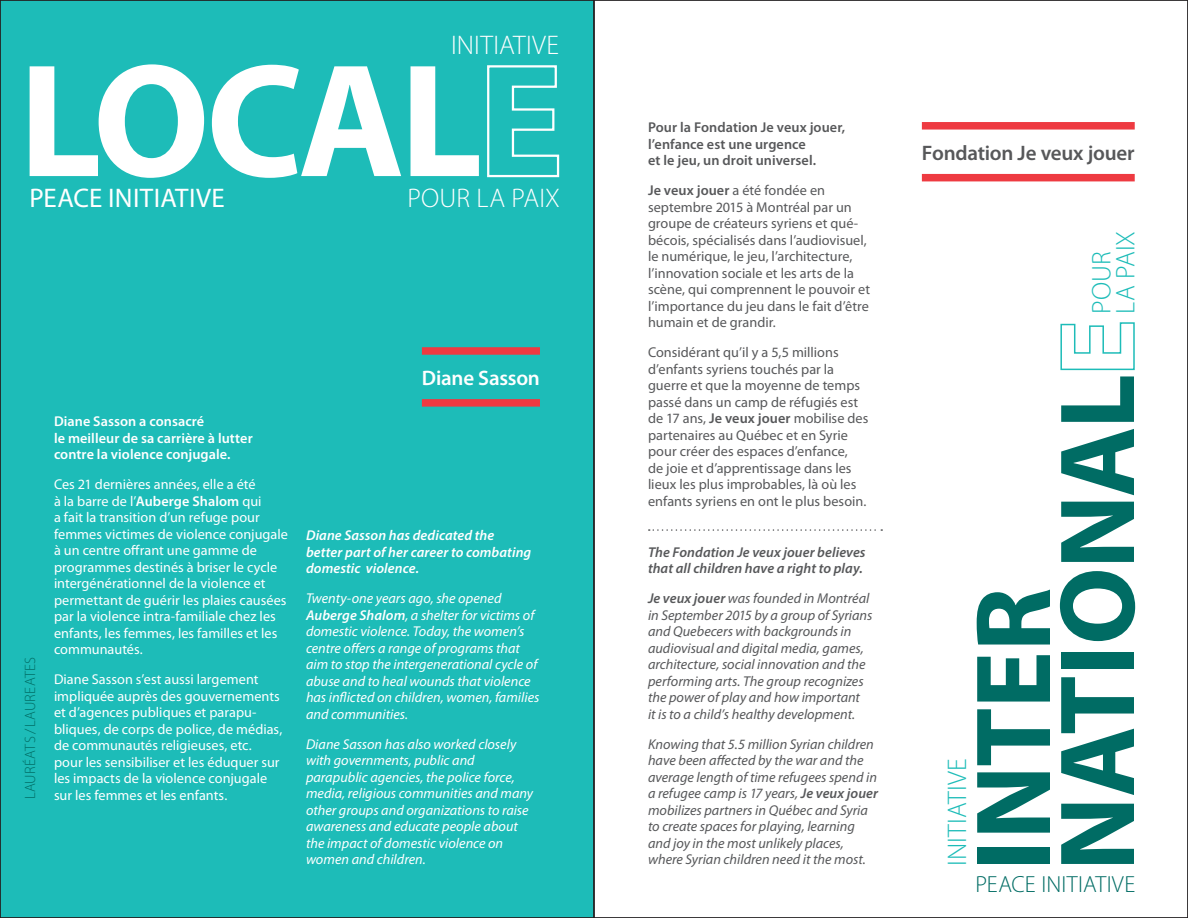
<style>
.page{position:relative;width:1188px;height:918px;background:#fff}
.page>*{position:absolute;margin:0;border:0;box-sizing:border-box;transform-origin:0 0}
.Pa2{font:700 162.75px "Myriad Pro";letter-spacing:-.03em;color:#fff}
.Pa2-2{font:700 108px/84px "Myriad Pro";letter-spacing:-.01em;color:#006c64}
.Pa2-3{font:300 27px/24px "Myriad Pro";letter-spacing:.005em;color:#1dbcb8}
.Pa2-4{font:300 27px "Myriad Pro";letter-spacing:.005em;color:#fff}
.Pa2-5{font:27px "Myriad Pro";letter-spacing:.015em;color:#fff}
.Pa2-6{font:300 23.4px "Myriad Pro";letter-spacing:.005em;color:#006c64}
.t1{font:600 21px "Myriad Pro";letter-spacing:-.01em;color:#57585a}
.t2{font:600 21px "Myriad Pro";letter-spacing:-.01em;color:#fff}
.Pa2-7{font:300 15px "Myriad Pro";letter-spacing:.02em;color:#006c64}
.FR_Body_9_5_11{font:14.25px/16.5px "Myriad Pro";letter-spacing:.005em;color:#fff}
.FR_Body_9_5_11-2{font:14.25px/16.5px "Myriad Pro";color:#57585a}
.ANG_Body_9_5_11{font:italic 14.25px/16.5px "Myriad Pro";color:#57585a}
.ANG_Body_9_5_11-2{font:italic 14.25px/16.5px "Myriad Pro";color:#fff}
.FR_Laureate_1st_Para{font:600 14.25px/16.5px "Myriad Pro";letter-spacing:.005em;color:#fff}
.ANG_Laureate_1stPara{font:italic 600 14.25px/16.5px "Myriad Pro";letter-spacing:.005em;color:#fff}
.FR_Laureate_1st_Para-2{font:600 14.25px/16.5px "Myriad Pro";letter-spacing:.005em;color:#57585a}
.ANG_Laureate_1stPara-2{font:italic 600 14.25px/16.5px "Myriad Pro";letter-spacing:.005em;color:#57585a}
.s1{font-weight:600}
</style>
<div class="page">
<div style="left:0;top:0;width:594px;height:918px;background:#1dbcb8"></div>
<div style="left:422px;top:347px;width:118px;height:8px;background:#ee3a41"></div>
<div style="left:422px;top:399px;width:118px;height:8px;background:#ee3a41"></div>
<div style="left:922px;top:122px;width:213px;height:8px;background:#ee3a41"></div>
<div style="left:922px;top:174px;width:213px;height:7px;background:#ee3a41"></div>
<svg style="left:1060px;top:322px;width:75px;height:49px"></svg>
<svg style="left:487px;top:65px;width:73px;height:113px"></svg>
<svg style="left:649px;top:529px;width:233px;height:2px"></svg>
<p class="Pa2-4" style="left:451px;top:29px;width:109px">INITIATIVE</p>
<p class="Pa2" style="left:19px;top:15px;width:466px">LOCAL</p>
<p class="Pa2-5" style="left:29px;top:182px;width:197px">PEACE INITIATIVE</p>
<p class="Pa2-4" style="left:407px;top:182px;width:154px">POUR LA PAIX</p>
<p class="Pa2-7" style="left:21px;top:799px;width:144px;rotate:-90deg">LAURÉATS /LAUREATES</p>
<p class="FR_Laureate_1st_Para" style="left:54px;top:413px;width:200px">Diane Sasson a consacré<br>le meilleur de sa carrière à lutter contre la violence conjugale.</p>
<p class="FR_Body_9_5_11" style="left:54px;top:476px;width:235px">Ces 21 dernières années, elle a été<br>à la barre de l’<span class="s1">Auberge Shalom</span> qui<br>a fait la transition d’un refuge pour femmes victimes de violence conjugale à un centre offrant une gamme de programmes destinés à briser le cycle intergénérationnel de la violence et permettant de guérir les plaies causées par la violence intra-familiale chez les enfants, les femmes, les familles et les communautés.</p>
<p class="FR_Body_9_5_11" style="left:54px;top:671px;width:230px">Diane Sasson s’est aussi largement impliquée auprès des gouvernements et d’agences publiques et parapu&shy;bliques, de corps de police, de médias, de communautés religieuses, etc. pour les sensibiliser et les éduquer sur les impacts de la violence conjugale sur les femmes et les enfants.</p>
<p class="t2" style="left:422px;top:364px;width:120px">Diane Sasson</p>
<p class="ANG_Laureate_1stPara" style="left:306px;top:527px;width:227px">Diane Sasson has dedicated the better part of her career to combating domestic violence.</p>
<p class="ANG_Body_9_5_11-2" style="left:306px;top:590px;width:235px">Twenty-one years ago, she opened <span class="s1">Auberge Shalom</span>, a shelter for victims of domestic violence. Today, the women’s centre offers a range of programs that aim to stop the intergenerational cycle of abuse and to heal wounds that violence has inflicted on children, women, families and communities.</p>
<p class="ANG_Body_9_5_11-2" style="left:306px;top:735px;width:229px">Diane Sasson has also worked closely with governments, public and parapublic agencies, the police force, media, religious communities and many other groups and organizations to raise awareness and educate people about the impact of domestic violence on women and children.</p>
<p class="FR_Laureate_1st_Para-2" style="left:648px;top:119px;width:199px">Pour la Fondation Je veux jouer, l’enfance est une urgence<br>et le jeu, un droit universel.</p>
<p class="FR_Body_9_5_11-2" style="left:648px;top:182px;width:224px"><span class="s1">Je veux jouer</span> a été fondée en septembre 2015 à Montréal par un groupe de créateurs syriens et qué&shy;bécois, spécialisés dans l’audiovisuel, le numérique, le jeu, l’architecture, l’innovation sociale et les arts de la scène, qui comprennent le pouvoir et l’importance du jeu dans le fait d’être humain et de grandir.</p>
<p class="FR_Body_9_5_11-2" style="left:648px;top:344px;width:222px">Considérant qu’il y a 5,5 millions d’enfants syriens touchés par la guerre et que la moyenne de temps passé dans un camp de réfugiés est de 17 ans, <span class="s1">Je veux jouer</span> mobilise des partenaires au Québec et en Syrie pour créer des espaces d’enfance,<br>de joie et d’apprentissage dans les lieux les plus improbables, là où les enfants syriens en ont le plus besoin.</p>
<p class="ANG_Laureate_1stPara-2" style="left:648px;top:543px;width:219px">The Fondation Je veux jouer believes that all children have a right to play.</p>
<p class="ANG_Body_9_5_11" style="left:648px;top:590px;width:226px"><span class="s1">Je veux jouer</span> was founded in Montréal in September 2015 by a group of Syrians and Quebecers with backgrounds in audiovisual and digital media, games, architecture, social innovation and the performing arts. The group recognizes the power of play and how important<br>it is to a child’s healthy development.</p>
<p class="ANG_Body_9_5_11" style="left:648px;top:735px;width:232px">Knowing that 5.5 million Syrian children have been affected by the war and the average length of time refugees spend in a refugee camp is 17 years, <span class="s1">Je veux jouer </span>mobilizes partners in Québec and Syria to create spaces for playing, learning and joy in the most unlikely places, where Syrian children need it the most.</p>
<p class="t1" style="left:922px;top:139px;width:214px">Fondation Je veux jouer</p>
<p class="Pa2-3" style="left:1089px;top:314px;width:85px;rotate:-90deg">POUR<br>LA PAIX</p>
<p class="Pa2-3" style="left:945px;top:866px;width:109px;rotate:-90deg">INITIATIVE</p>
<p class="Pa2-2" style="left:968px;top:871px;width:499px;rotate:-90deg">INTER<br>NATIONAL</p>
<p class="Pa2-6" style="left:975px;top:870px;width:161px">PEACE INITIATIVE</p>
</div>
